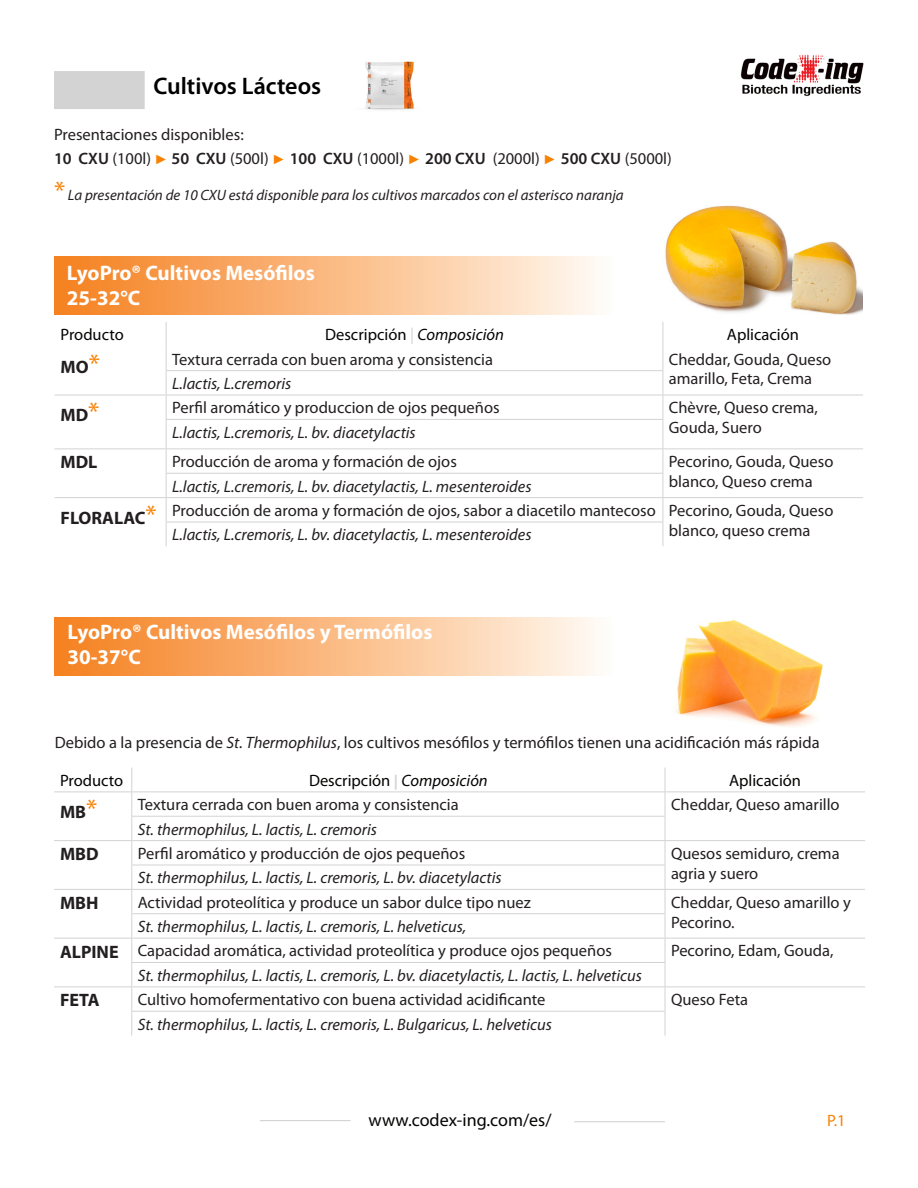
<style>
.page{position:relative;width:918px;height:1188px;background:#fff}
.page>*{position:absolute;margin:0;border:0;box-sizing:border-box;transform-origin:0 0}
.t1{font:600 24px "Myriad Pro";color:#000}
.t2{font:700 21px "Myriad Pro";color:#fff}
.t3{font:700 18px "Myriad Pro";color:#231f20}
.t4{font:18px "Myriad Pro";color:#040503}
.t5{font:16.5px/19.8px "Myriad Pro";color:#231f20}
.t6{font:italic 16.5px "Myriad Pro";color:#231f20}
.t7{font:16.5px "Myriad Pro";color:#040503}
.t8{font:16.5px "Myriad Pro";color:#f98102}
.t9{font:italic 15px "Myriad Pro";color:#231f20}
.s1{font-weight:600}
.s2{font-family:"Tahoma";font-size:13.5px;color:#f98102}
.s3{font-style:normal;font-size:27px;color:#f98102}
.s4{color:#d3d3d3}
.s5{font-style:italic}
.s6{font-weight:400;font-size:27px;color:#f98102}
.s7{font-weight:700;font-size:15px;color:#d3d3d3}
</style>
<div class="page">
<hr style="left:260px;top:1120px;width:91px;height:1px;background:#d3d3d3">
<hr style="left:574px;top:1121px;width:91px;height:1px;background:#d3d3d3">
<img style="left:740px;top:54px;width:124px;height:42px">
<hr style="left:166px;top:370px;width:497px;height:1px;background:#d3d3d3">
<hr style="left:55px;top:395px;width:111px;height:1px;background:#d3d3d3">
<hr style="left:166px;top:395px;width:497px;height:1px;background:#d3d3d3">
<hr style="left:663px;top:395px;width:200px;height:1px;background:#d3d3d3">
<hr style="left:166px;top:419px;width:497px;height:1px;background:#d3d3d3">
<hr style="left:55px;top:448px;width:111px;height:1px;background:#d3d3d3">
<hr style="left:166px;top:448px;width:497px;height:1px;background:#d3d3d3">
<hr style="left:663px;top:448px;width:200px;height:1px;background:#d3d3d3">
<hr style="left:166px;top:473px;width:497px;height:1px;background:#d3d3d3">
<hr style="left:55px;top:497px;width:111px;height:1px;background:#d3d3d3">
<hr style="left:166px;top:497px;width:497px;height:1px;background:#d3d3d3">
<hr style="left:663px;top:497px;width:200px;height:1px;background:#d3d3d3">
<hr style="left:166px;top:522px;width:497px;height:1px;background:#d3d3d3">
<svg style="left:166px;top:322px;width:1px;height:224px"></svg>
<svg style="left:663px;top:322px;width:1px;height:224px"></svg>
<hr style="left:54px;top:791px;width:78px;height:1px;background:#d3d3d3">
<hr style="left:132px;top:791px;width:533px;height:1px;background:#d3d3d3">
<hr style="left:665px;top:791px;width:200px;height:1px;background:#d3d3d3">
<hr style="left:131px;top:816px;width:534px;height:1px;background:#d3d3d3">
<hr style="left:54px;top:840px;width:78px;height:1px;background:#d3d3d3">
<hr style="left:132px;top:840px;width:533px;height:1px;background:#d3d3d3">
<hr style="left:665px;top:840px;width:200px;height:1px;background:#d3d3d3">
<hr style="left:131px;top:865px;width:534px;height:1px;background:#d3d3d3">
<hr style="left:54px;top:889px;width:78px;height:1px;background:#d3d3d3">
<hr style="left:132px;top:889px;width:533px;height:1px;background:#d3d3d3">
<hr style="left:665px;top:889px;width:200px;height:1px;background:#d3d3d3">
<hr style="left:131px;top:913px;width:534px;height:1px;background:#d3d3d3">
<hr style="left:54px;top:938px;width:78px;height:1px;background:#d3d3d3">
<hr style="left:132px;top:938px;width:533px;height:1px;background:#d3d3d3">
<hr style="left:665px;top:938px;width:200px;height:1px;background:#d3d3d3">
<hr style="left:131px;top:962px;width:534px;height:1px;background:#d3d3d3">
<hr style="left:54px;top:986px;width:78px;height:1px;background:#d3d3d3">
<hr style="left:132px;top:986px;width:533px;height:1px;background:#d3d3d3">
<hr style="left:665px;top:986px;width:200px;height:1px;background:#d3d3d3">
<hr style="left:131px;top:1011px;width:534px;height:1px;background:#d3d3d3">
<svg style="left:131px;top:767px;width:1px;height:269px"></svg>
<svg style="left:665px;top:767px;width:1px;height:269px"></svg>
<div style="left:54px;top:257px;width:558px;height:58px;background:linear-gradient(to right,#f57e1b,#fff9f2)"></div>
<div style="left:55px;top:617px;width:557px;height:58px;background:linear-gradient(to right,#f57e1b,#fffaf2)"></div>
<div style="left:54px;top:71px;width:91px;height:38px;background:#d3d3d3"></div>
<img style="left:665px;top:205px;width:198px;height:110px">
<img style="left:676px;top:619px;width:147px;height:108px">
<img style="left:365px;top:61px;width:49px;height:49px">
<p class="t1" style="left:153px;top:70px;width:169px">Cultivos Lácteos</p>
<p class="t5" style="left:54px;top:122px;width:619px;line-height:24px">Presentaciones disponibles:<br><span class="s1">10 CXU</span> (100l) <span class="s2">►</span> <span class="s1">50 CXU</span> (500l) <span class="s2">►</span> <span class="s1">100 CXU</span> (1000l) <span class="s2">►</span> <span class="s1">200 CXU</span> (2000l) <span class="s2">►</span> <span class="s1">500 CXU</span> (5000l)</p>
<p class="t9" style="left:54px;top:185px;width:571px"><span class="s3">*</span> La presentación de 10 CXU está disponible para los cultivos marcados con el asterisco naranja</p>
<p class="t2" style="left:67px;top:259px;width:249px">LyoPro® Cultivos Mesófilos</p>
<p class="t2" style="left:67px;top:284px;width:75px">25-32°C</p>
<p class="t7" style="left:61px;top:325px;width:65px">Producto</p>
<p class="t7" style="left:325px;top:325px;width:180px">Descripción <span class="s4">|</span> <span class="s5">Composición</span></p>
<p class="t7" style="left:727px;top:325px;width:74px">Aplicación</p>
<p class="t3" style="left:61px;top:355px;width:41px">MO<span class="s6">*</span></p>
<p class="t5" style="left:172px;top:349px;width:323px">Textura cerrada con buen aroma y consistencia</p>
<p class="t5" style="left:669px;top:349px;width:164px">Cheddar, Gouda, Queso amarillo, Feta, Crema</p>
<p class="t6" style="left:172px;top:373px;width:121px">L.lactis, L.cremoris</p>
<p class="t3" style="left:61px;top:403px;width:40px">MD<span class="s6">*</span></p>
<p class="t5" style="left:172px;top:398px;width:329px">Perfil aromático y produccion de ojos pequeños</p>
<p class="t5" style="left:669px;top:398px;width:151px">Chèvre, Queso crema,</p>
<p class="t5" style="left:669px;top:418px;width:94px">Gouda, Suero</p>
<p class="t6" style="left:172px;top:422px;width:245px">L.lactis, L.cremoris, L. bv. diacetylactis</p>
<p class="t3" style="left:61px;top:451px;width:38px">MDL</p>
<p class="t5" style="left:172px;top:452px;width:286px">Producción de aroma y formación de ojos</p>
<p class="t5" style="left:669px;top:452px;width:166px">Pecorino, Gouda, Queso blanco, Queso crema</p>
<p class="t6" style="left:172px;top:476px;width:361px">L.lactis, L.cremoris, L. bv. diacetylactis, L. mesenteroides</p>
<p class="t3" style="left:61px;top:506px;width:98px">FLORALAC<span class="s6">*</span></p>
<p class="t5" style="left:172px;top:500px;width:485px">Producción de aroma y formación de ojos, sabor a diacetilo mantecoso</p>
<p class="t5" style="left:669px;top:500px;width:166px">Pecorino, Gouda, Queso blanco, queso crema</p>
<p class="t6" style="left:172px;top:525px;width:361px">L.lactis, L.cremoris, L. bv. diacetylactis, L. mesenteroides</p>
<p class="t2" style="left:68px;top:618px;width:366px">LyoPro® Cultivos Mesófilos y Termófilos</p>
<p class="t2" style="left:68px;top:644px;width:75px">30-37°C</p>
<p class="t5" style="left:55px;top:732px;width:766px">Debido a la presencia de <span class="s5">St. Thermophilus</span>, los cultivos mesófilos y termófilos tienen una acidificación más rápida</p>
<p class="t7" style="left:60px;top:770px;width:65px">Producto</p>
<p class="t7" style="left:309px;top:770px;width:180px">Descripción <span class="s7">|</span> <span class="s5">Composición</span></p>
<p class="t7" style="left:729px;top:770px;width:74px">Aplicación</p>
<p class="t3" style="left:60px;top:800px;width:39px">MB<span class="s6">*</span></p>
<p class="t5" style="left:138px;top:795px;width:323px">Textura cerrada con buen aroma y consistencia</p>
<p class="t5" style="left:671px;top:795px;width:170px">Cheddar, Queso amarillo</p>
<p class="t6" style="left:138px;top:819px;width:241px">St. thermophilus, L. lactis, L. cremoris</p>
<p class="t3" style="left:60px;top:842px;width:40px">MBD</p>
<p class="t5" style="left:138px;top:843px;width:329px">Perfil aromático y producción de ojos pequeños</p>
<p class="t5" style="left:671px;top:843px;width:170px">Quesos semiduro, crema agria y suero</p>
<p class="t6" style="left:138px;top:868px;width:365px">St. thermophilus, L. lactis, L. cremoris, L. bv. diacetylactis</p>
<p class="t3" style="left:60px;top:891px;width:40px">MBH</p>
<p class="t5" style="left:138px;top:892px;width:395px">Actividad proteolítica y produce un sabor dulce tipo nuez</p>
<p class="t5" style="left:671px;top:892px;width:181px">Cheddar, Queso amarillo y</p>
<p class="t5" style="left:671px;top:912px;width:65px">Pecorino.</p>
<p class="t6" style="left:138px;top:916px;width:330px">St. thermophilus, L. lactis, L. cremoris, L. helveticus,</p>
<p class="t3" style="left:60px;top:940px;width:60px">ALPINE</p>
<p class="t5" style="left:138px;top:941px;width:476px">Capacidad aromática, actividad proteolítica y produce ojos pequeños</p>
<p class="t5" style="left:671px;top:941px;width:164px">Pecorino, Edam, Gouda,</p>
<p class="t6" style="left:138px;top:965px;width:506px">St. thermophilus, L. lactis, L. cremoris, L. bv. diacetylactis, L. lactis, L. helveticus</p>
<p class="t3" style="left:60px;top:989px;width:41px">FETA</p>
<p class="t5" style="left:138px;top:990px;width:409px">Cultivo homofermentativo con buena actividad acidificante</p>
<p class="t5" style="left:671px;top:990px;width:79px">Queso Feta</p>
<p class="t6" style="left:138px;top:1014px;width:416px">St. thermophilus, L. lactis, L. cremoris, L. Bulgaricus, L. helveticus</p>
<p class="t4" style="left:369px;top:1109px;width:184px">www.codex-ing.com/es/</p>
<p class="t8" style="left:827px;top:1110px;width:20px">P.1</p>
</div>
